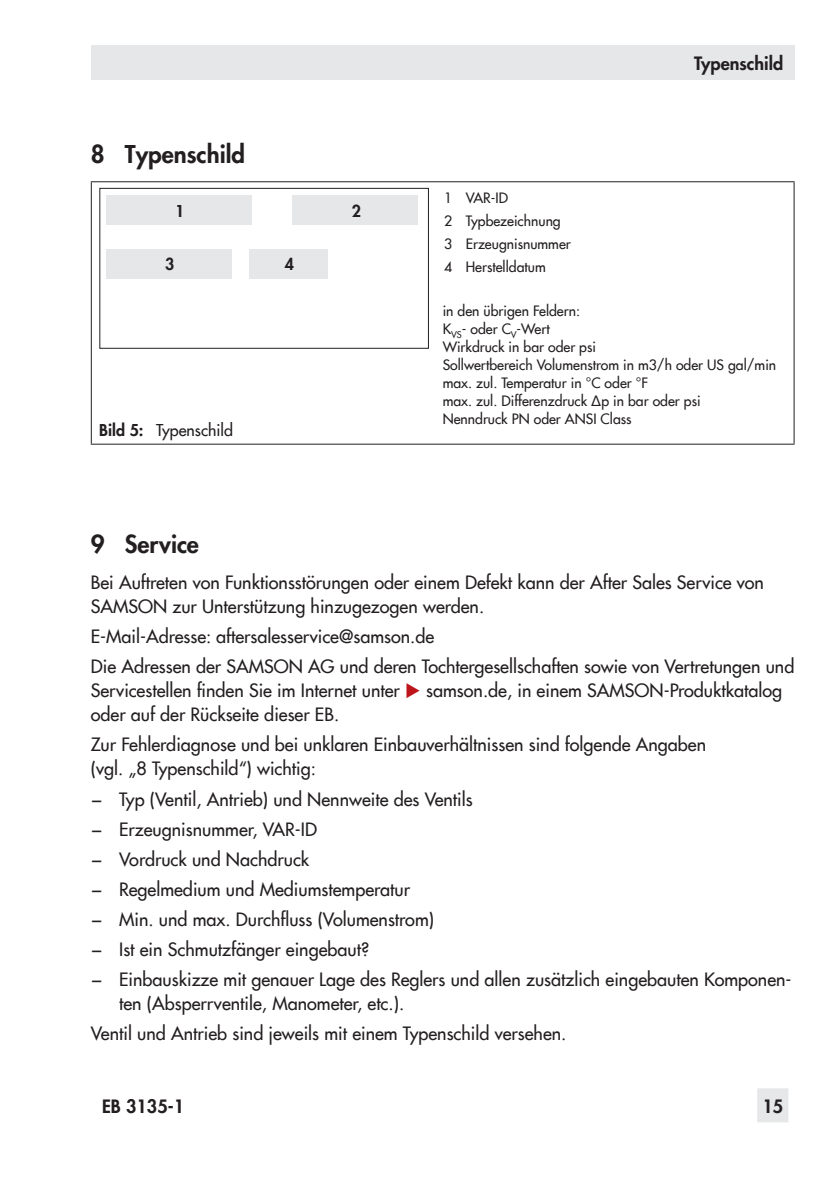
<style>
.page{position:relative;width:840px;height:1191px;background:#fff}
.page>*{position:absolute;margin:0;border:0;box-sizing:border-box;transform-origin:0 0}
.t1{font:800 24px "Futura Com";color:#231f20}
.t2{font:500 18px/30px "Futura Com";color:#231f20}
.t3{font:800 18px "Futura Com";color:#231f20}
.t4{font:500 16px "Futura Com";color:#231f20}
.t5{font:800 16px "Futura Com";color:#231f20}
.t6{font:500 14px/18px "Futura Com";color:#231f20}
.s1{font-weight:800}
.s2{color:#be151b}
.s3{font-family:"Futura";font-weight:400;font-style:italic}
</style>
<div class="page">
<div style="left:756px;top:1088px;width:32px;height:34px;background:#e6e7e9"></div>
<div style="left:91px;top:45px;width:703px;height:34px;background:#e6e7e9"></div>
<hr style="left:91px;top:181px;width:703px;height:1px;background:#231f20">
<hr style="left:91px;top:182px;width:1px;height:233px;background:#231f20">
<hr style="left:793px;top:182px;width:1px;height:233px;background:#231f20">
<svg style="left:91px;top:415px;width:1px;height:29px"></svg>
<svg style="left:793px;top:415px;width:1px;height:29px"></svg>
<hr style="left:91px;top:444px;width:703px;height:1px;background:#231f20">
<div style="left:99px;top:188px;width:329px;height:161px;border:1px solid #231f20"></div>
<div style="left:293px;top:195px;width:125px;height:30px;background:#e6e7e9"></div>
<div style="left:106px;top:249px;width:125px;height:29px;background:#e6e7e9"></div>
<div style="left:249px;top:249px;width:78px;height:29px;background:#e6e7e9"></div>
<div style="left:106px;top:195px;width:145px;height:30px;background:#e6e7e9"></div>
<h1 class="t1" style="left:91px;top:136px;width:156px">8 Typenschild</h1>
<p class="t5" style="left:175px;top:198px;width:11px">1</p>
<p class="t5" style="left:165px;top:252px;width:11px">3</p>
<p class="t5" style="left:284px;top:252px;width:11px">4</p>
<p class="t5" style="left:351px;top:198px;width:11px">2</p>
<p class="t4" style="left:99px;top:418px;width:135px"><span class="s1">Bild 5:</span> Typenschild</p>
<p class="t3" style="left:693px;top:49px;width:91px">Typenschild</p>
<p class="t6" style="left:444px;top:186px;width:128px;line-height:22.8px">1 VAR-ID<br>2 Typbezeichnung<br>3 Erzeugnisnummer<br>4 Herstelldatum</p>
<p class="t6" style="left:442px;top:301px;width:335px">in den übrigen Feldern:<br>K<sub>VS</sub>- oder C<sub>V</sub>-Wert<br>Wirkdruck in bar oder psi<br>Sollwertbereich Volumenstrom in m3/h oder US gal/min max. zul. Temperatur in °C oder °F<br>max. zul. Differenzdruck ∆p in bar oder psi<br>Nenndruck PN oder ANSI Class</p>
<h1 class="t1" style="left:91px;top:526px;width:110px">9 Service</h1>
<p class="t2" style="left:91px;top:570px;width:674px;line-height:24px">Bei Auftreten von Funktionsstörungen oder einem Defekt kann der After Sales Service von<br>SAMSON zur Unterstützung hinzugezogen werden.</p>
<p class="t2" style="left:91px;top:621px;width:704px">E-Mail-Adresse: aftersalesservice@samson.de<br>Die Adressen der SAMSON AG und deren Tochtergesellschaften sowie von Vertretungen und</p>
<p class="t2" style="left:91px;top:678px;width:692px;line-height:24px">Servicestellen finden Sie im Internet unter <span class="s2">◆</span> samson.de, in einem SAMSON-Produktkatalog oder auf der Rückseite dieser EB.</p>
<p class="t2" style="left:91px;top:732px;width:616px;line-height:24px">Zur Fehlerdiagnose und bei unklaren Einbauverhältnissen sind folgende Angaben (vgl. „8 Typenschild“) wichtig:</p>
<p class="t2" style="left:91px;top:783px;width:702px"><span class="s3">−</span> Typ (Ventil, Antrieb) und Nennweite des Ventils<br><span class="s3">−</span> Erzeugnisnummer, VAR-ID<br><span class="s3">−</span> Vordruck und Nachdruck<br><span class="s3">−</span> Regelmedium und Mediumstemperatur<br><span class="s3">−</span> Min. und max. Durchfluss (Volumenstrom)<br><span class="s3">−</span> Ist ein Schmutzfänger eingebaut?<br><span class="s3">−</span> Einbauskizze mit genauer Lage des Reglers und allen zusätzlich eingebauten Komponen-</p>
<p class="t2" style="left:91px;top:987px;width:477px;text-indent:28px">ten (Absperrventile, Manometer, etc.).<br>Ventil und Antrieb sind jeweils mit einem Typenschild versehen.</p>
<p class="t3" style="left:102px;top:1093px;width:83px">EB 3135-1</p>
<p class="t3" style="left:762px;top:1093px;width:22px">15</p>
</div>
